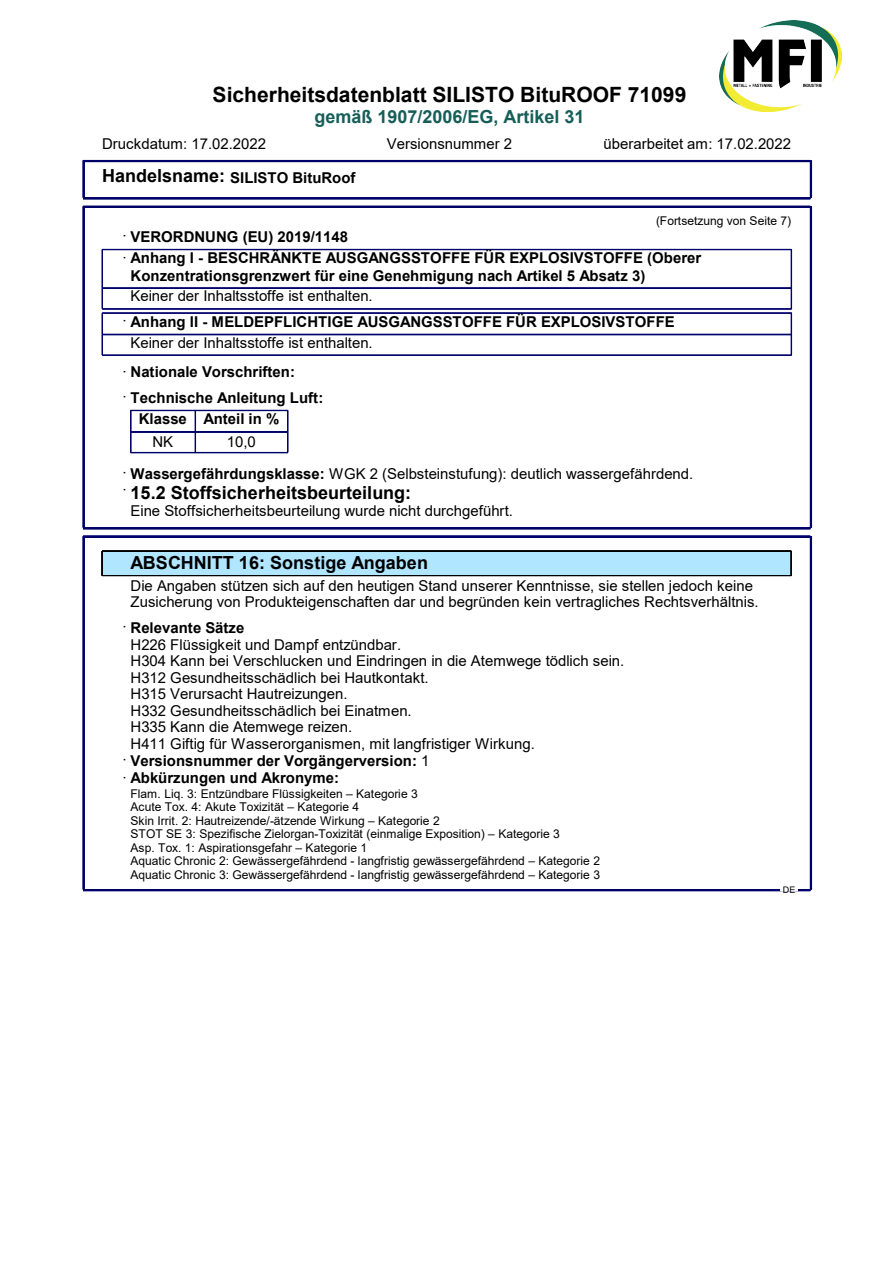
<style>
.page{position:relative;width:893px;height:1263px;background:#fff}
.page>*{position:absolute;margin:0;border:0;box-sizing:border-box;transform-origin:0 0}
.t1{font:700 21px "Arial";color:#000}
.t2{font:700 18px "Arial";color:#000}
.t3{font:700 18px "Arial";color:#175e59}
.t4{font:15px/31.7px "Arial";color:#000}
.t5{font:700 15px/20.9px "Arial";color:#000}
.t6{font:700 15px "Arial";color:#000}
.t7{font:12px/13.5px "Arial";letter-spacing:-.005em;color:#000}
.t8{font:9px "Arial";color:#000}
.s1{font-style:inherit}
.s2{font-size:18px}
.s3{font-weight:400}
.s4{font-weight:700}
</style>
<div class="page">
<hr style="left:83px;top:160px;width:727px;height:1px;background:#00006a">
<hr style="left:83px;top:161px;width:727px;height:1px;background:#00006a">
<hr style="left:83px;top:197px;width:727px;height:1px;background:#00006a">
<hr style="left:83px;top:198px;width:727px;height:1px;background:#00006a">
<hr style="left:83px;top:199px;width:727px;height:1px;background:#00006a">
<hr style="left:810px;top:160px;width:1px;height:38px;background:#00006a">
<hr style="left:83px;top:160px;width:1px;height:38px;background:#00006a">
<hr style="left:84px;top:160px;width:1px;height:38px;background:#00006a">
<hr style="left:811px;top:160px;width:1px;height:38px;background:#00006a">
<hr style="left:102px;top:249px;width:690px;height:1px;background:#00006a">
<hr style="left:102px;top:249px;width:1px;height:39px;background:#00006a">
<hr style="left:791px;top:249px;width:1px;height:39px;background:#00006a">
<hr style="left:102px;top:288px;width:690px;height:1px;background:#00006a">
<hr style="left:102px;top:308px;width:690px;height:1px;background:#00006a">
<hr style="left:102px;top:309px;width:690px;height:1px;background:#00006a">
<hr style="left:102px;top:313px;width:690px;height:1px;background:#00006a">
<hr style="left:102px;top:334px;width:690px;height:1px;background:#00006a">
<hr style="left:102px;top:355px;width:690px;height:1px;background:#00006a">
<svg style="left:102px;top:289px;width:1px;height:66px"></svg>
<svg style="left:791px;top:289px;width:1px;height:66px"></svg>
<hr style="left:131px;top:410px;width:157px;height:1px;background:#00006a">
<hr style="left:131px;top:431px;width:157px;height:1px;background:#00006a">
<hr style="left:131px;top:432px;width:157px;height:1px;background:#00006a">
<hr style="left:131px;top:452px;width:157px;height:1px;background:#00006a">
<svg style="left:130px;top:410px;width:2px;height:42px"></svg>
<svg style="left:195px;top:411px;width:1px;height:41px"></svg>
<svg style="left:287px;top:410px;width:2px;height:42px"></svg>
<hr style="left:83px;top:206px;width:727px;height:1px;background:#00006a">
<hr style="left:83px;top:207px;width:727px;height:1px;background:#00006a">
<hr style="left:83px;top:527px;width:727px;height:1px;background:#00006a">
<hr style="left:83px;top:528px;width:727px;height:1px;background:#00006a">
<hr style="left:83px;top:529px;width:727px;height:1px;background:#00006a">
<hr style="left:810px;top:206px;width:1px;height:322px;background:#00006a">
<hr style="left:83px;top:206px;width:1px;height:322px;background:#00006a">
<hr style="left:84px;top:206px;width:1px;height:322px;background:#00006a">
<hr style="left:811px;top:206px;width:1px;height:322px;background:#00006a">
<div style="left:102px;top:551px;width:689px;height:24px;background:#b0e6ff"></div>
<hr style="left:102px;top:551px;width:689px;height:1px;background:#000">
<hr style="left:102px;top:575px;width:689px;height:1px;background:#000">
<svg style="left:102px;top:552px;width:1px;height:23px"></svg>
<svg style="left:791px;top:551px;width:1px;height:25px"></svg>
<hr style="left:83px;top:536px;width:727px;height:1px;background:#00006a">
<hr style="left:83px;top:537px;width:727px;height:1px;background:#00006a">
<hr style="left:83px;top:889px;width:727px;height:1px;background:#00006a">
<hr style="left:83px;top:890px;width:727px;height:1px;background:#00006a">
<svg style="left:780px;top:889px;width:18px;height:2px"></svg>
<hr style="left:810px;top:536px;width:1px;height:353px;background:#00006a">
<hr style="left:83px;top:536px;width:1px;height:353px;background:#00006a">
<hr style="left:84px;top:536px;width:1px;height:353px;background:#00006a">
<hr style="left:811px;top:536px;width:1px;height:353px;background:#00006a">
<img style="left:719px;top:20px;width:122px;height:91px">
<p class="t1" style="left:213px;top:80px;width:475px">Sicherheitsdatenblatt <span class="s1">SILISTO BituROOF 71099</span></p>
<p class="t3" style="left:314px;top:104px;width:272px">gemäß 1907/2006/EG, Artikel 31</p>
<p class="t4" style="left:387px;top:127px;width:127px">Versionsnummer 2</p>
<p class="t4" style="left:102px;top:128px;width:165px">Druckdatum: 17.02.2022</p>
<p class="t4" style="left:604px;top:128px;width:189px">überarbeitet am: 17.02.2022</p>
<p class="t6" style="left:102px;top:167px;width:255px"><span class="s2">Handelsname:</span> SILISTO BituRoof</p>
<p class="t7" style="left:656px;top:214px;width:137px">(Fortsetzung von Seite 7)</p>
<p class="t5" style="left:122px;top:226px;width:580px;line-height:21.5px"><span class="s3">·</span> VERORDNUNG (EU) 2019/1148<br><span class="s3">·</span> Anhang I - BESCHRÄNKTE AUSGANGSSTOFFE FÜR EXPLOSIVSTOFFE (Oberer</p>
<p class="t5" style="left:131px;top:265px;width:516px">Konzentrationsgrenzwert für eine Genehmigung nach Artikel 5 Absatz 3)<br><span class="s3">Keiner der Inhaltsstoffe ist enthalten.</span></p>
<p class="t5" style="left:131px;top:311px;width:546px;text-indent:-8px"><span class="s3">·</span> Anhang II - MELDEPFLICHTIGE AUSGANGSSTOFFE FÜR EXPLOSIVSTOFFE<br><span class="s3">Keiner der Inhaltsstoffe ist enthalten.</span></p>
<p class="t5" style="left:122px;top:359px;width:203px;line-height:25.5px"><span class="s3">·</span> Nationale Vorschriften:<br><span class="s3">·</span> Technische Anleitung Luft:</p>
<p class="t5" style="left:153px;top:407px;width:128px;line-height:23.1px;text-indent:-14px">Klasse Anteil in %<br><span class="s3">NK</span></p>
<p class="t4" style="left:122px;top:426px;width:573px;text-indent:105px">10,0<br>· <span class="s4">Wassergefährdungsklasse:</span> WGK 2 (Selbsteinstufung): deutlich wassergefährdend.</p>
<p class="t2" style="left:122px;top:480px;width:290px"><sup>·</sup> 15.2 Stoffsicherheitsbeurteilung:</p>
<p class="t4" style="left:131px;top:495px;width:384px">Eine Stoffsicherheitsbeurteilung wurde nicht durchgeführt.</p>
<p class="t2" style="left:131px;top:550px;width:299px">ABSCHNITT 16: Sonstige Angaben</p>
<p class="t4" style="left:131px;top:577px;width:630px;line-height:16.5px">Die Angaben stützen sich auf den heutigen Stand unserer Kenntnisse, sie stellen jedoch keine<br>Zusicherung von Produkteigenschaften dar und begründen kein vertragliches Rechtsverhältnis.</p>
<p class="t5" style="left:122px;top:617px;width:124px"><span class="s3">·</span> Relevante Sätze</p>
<p class="t4" style="left:131px;top:628px;width:272px">H226 Flüssigkeit und Dampf entzündbar.</p>
<p class="t4" style="left:131px;top:645px;width:495px">H304 Kann bei Verschlucken und Eindringen in die Atemwege tödlich sein.</p>
<p class="t4" style="left:131px;top:661px;width:300px">H312 Gesundheitsschädlich bei Hautkontakt.</p>
<p class="t4" style="left:131px;top:678px;width:218px">H315 Verursacht Hautreizungen.</p>
<p class="t4" style="left:131px;top:694px;width:283px">H332 Gesundheitsschädlich bei Einatmen.</p>
<p class="t4" style="left:131px;top:711px;width:223px">H335 Kann die Atemwege reizen.</p>
<p class="t4" style="left:131px;top:728px;width:406px">H411 Giftig für Wasserorganismen, mit langfristiger Wirkung.</p>
<p class="t5" style="left:122px;top:750px;width:309px"><span class="s3">·</span> Versionsnummer der Vorgängerversion: <span class="s3">1</span></p>
<p class="t5" style="left:122px;top:768px;width:218px"><span class="s3">·</span> Abkürzungen und Akronyme:</p>
<p class="t7" style="left:131px;top:786px;width:471px">Flam. Liq. 3: Entzündbare Flüssigkeiten – Kategorie 3<br>Acute Tox. 4: Akute Toxizität – Kategorie 4<br>Skin Irrit. 2: Hautreizende/-ätzende Wirkung – Kategorie 2<br>STOT SE 3: Spezifische Zielorgan-Toxizität (einmalige Exposition) – Kategorie 3<br>Asp. Tox. 1: Aspirationsgefahr – Kategorie 1<br>Aquatic Chronic 2: Gewässergefährdend - langfristig gewässergefährdend – Kategorie 2<br>Aquatic Chronic 3: Gewässergefährdend - langfristig gewässergefährdend – Kategorie 3</p>
<p class="t8" style="left:783px;top:884px;width:14px">DE</p>
</div>
